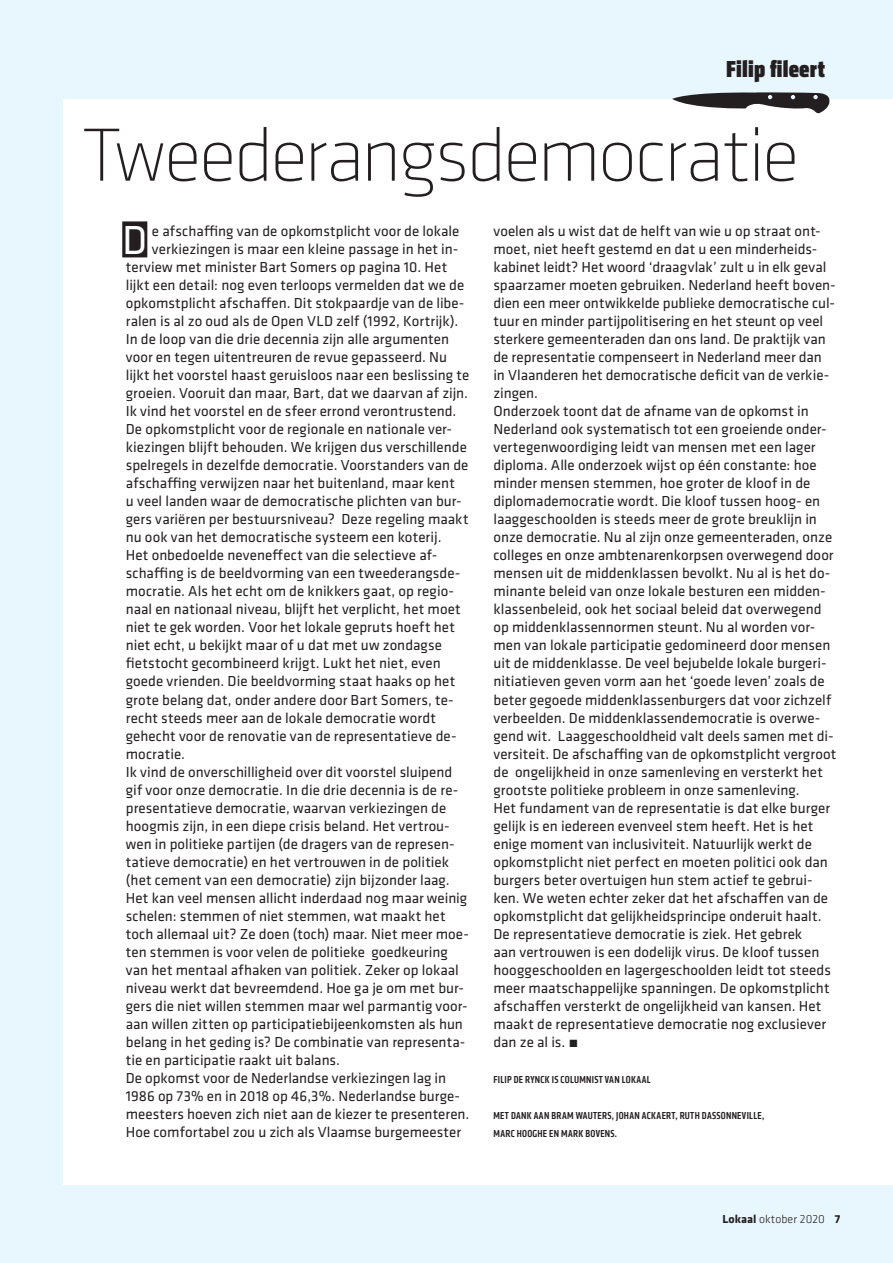
<style>
.page{position:relative;width:893px;height:1263px;background:#e8f6fd}
.page>*{position:absolute;margin:0;border:0;box-sizing:border-box;transform-origin:0 0}
.t1{font:200 78px "Klavika Display";letter-spacing:-.015em;color:#231f20}
._2020_Body_minion_10{font:42px "Klavika";color:#fff}
._2020-Titel_Filip_fi{font:900 condensed 24px "Klavika Display";letter-spacing:.01em;color:#231f20}
._2020_Body_minion_10-2{font:15px/18px "Klavika";color:#231f20}
.t2{font:300 12px "Klavika";letter-spacing:.005em;color:#231f20}
.t3{font:700 12px "Klavika";color:#231f20}
._2020_Auteur_na_alle{font:500 10.5px/18px "Klavika Condensed";letter-spacing:.025em;color:#231f20}
.s1{font-weight:700;font-size:14.85px}
.s2{font-weight:700}
</style>
<div class="page">
<div style="left:64px;top:99px;width:829px;height:1085px;background:#fff"></div>
<svg style="left:672px;top:92px;width:158px;height:21px"></svg>
<div style="left:122px;top:221px;width:25px;height:36px;background:#231f20"></div>
<p class="_2020-Titel_Filip_fi" style="left:726px;top:55px;width:100px">Filip fileert</p>
<p class="t1" style="left:83px;top:111px;width:717px">Tweederangsdemocratie</p>
<p class="_2020_Body_minion_10" style="left:122px;top:213px;width:27px">D</p>
<p class="_2020_Body_minion_10-2" style="left:152px;top:222px;width:309px">e afschaffing van de opkomstplicht voor de lokale</p>
<p class="_2020_Body_minion_10-2" style="left:152px;top:240px;width:308px">verkiezingen is maar een kleine passage in het in-</p>
<p class="_2020_Body_minion_10-2" style="left:126px;top:258px;width:323px">terview met minister Bart Somers op pagina 10. Het</p>
<p class="_2020_Body_minion_10-2" style="left:126px;top:276px;width:340px">lijkt een detail: nog even terloops vermelden dat we de</p>
<p class="_2020_Body_minion_10-2" style="left:126px;top:294px;width:340px">opkomstplicht afschaffen. Dit stokpaardje van de libe-</p>
<p class="_2020_Body_minion_10-2" style="left:126px;top:312px;width:334px">ralen is al zo oud als de Open VLD zelf (1992, Kortrijk).</p>
<p class="_2020_Body_minion_10-2" style="left:126px;top:330px;width:325px">In de loop van die drie decennia zijn alle argumenten</p>
<p class="_2020_Body_minion_10-2" style="left:126px;top:348px;width:323px">voor en tegen uitentreuren de revue gepasseerd. Nu</p>
<p class="_2020_Body_minion_10-2" style="left:126px;top:366px;width:345px">lijkt het voorstel haast geruisloos naar een beslissing te</p>
<p class="_2020_Body_minion_10-2" style="left:126px;top:384px;width:344px">groeien. Vooruit dan maar, Bart, dat we daarvan af zijn.</p>
<p class="_2020_Body_minion_10-2" style="left:126px;top:402px;width:332px">Ik vind het voorstel en de sfeer errond verontrustend.</p>
<p class="_2020_Body_minion_10-2" style="left:126px;top:420px;width:344px">De opkomstplicht voor de regionale en nationale ver&shy;kiezingen blijft behouden. We krijgen dus verschillende spelregels in dezelfde democratie. Voorstanders van de afschaffing verwijzen naar het buitenland, maar kent<br>u veel landen waar de democratische plichten van bur&shy;gers variëren per bestuursniveau? Deze regeling maakt nu ook van het democratische systeem een koterij.</p>
<p class="_2020_Body_minion_10-2" style="left:126px;top:546px;width:336px">Het onbedoelde neveneffect van die selectieve af&shy;schaffing is de beeldvorming van een tweederangsde&shy;mocratie. Als het echt om de knikkers gaat, op regio&shy;naal en nationaal niveau, blijft het verplicht, het moet niet te gek worden. Voor het lokale gepruts hoeft het niet echt, u bekijkt maar of u dat met uw zondagse fietstocht gecombineerd krijgt. Lukt het niet, even goede vrienden. Die beeldvorming staat haaks op het grote belang dat, onder andere door Bart Somers, te&shy;recht steeds meer aan de lokale democratie wordt gehecht voor de renovatie van de representatieve de&shy;mocratie.</p>
<p class="_2020_Body_minion_10-2" style="left:126px;top:762px;width:345px">Ik vind de onverschilligheid over dit voorstel sluipend gif voor onze democratie. In die drie decennia is de re&shy;presentatieve democratie, waarvan verkiezingen de hoogmis zijn, in een diepe crisis beland. Het vertrou&shy;wen in politieke partijen (de dragers van de represen&shy;tatieve democratie) en het vertrouwen in de politiek (het cement van een democratie) zijn bijzonder laag.<br>Het kan veel mensen allicht inderdaad nog maar weinig schelen: stemmen of niet stemmen, wat maakt het toch allemaal uit? Ze doen (toch) maar. Niet meer moe&shy;ten stemmen is voor velen de politieke goedkeuring van het mentaal afhaken van politiek. Zeker op lokaal niveau werkt dat bevreemdend. Hoe ga je om met bur&shy;gers die niet willen stemmen maar wel parmantig voor&shy;aan willen zitten op participatiebijeenkomsten als hun belang in het geding is? De combinatie van representa&shy;tie en participatie raakt uit balans.</p>
<p class="_2020_Body_minion_10-2" style="left:126px;top:1068px;width:345px">De opkomst voor de Nederlandse verkiezingen lag in 1986 op 73% en in 2018 op 46,3%. Nederlandse burge&shy;meesters hoeven zich niet aan de kiezer te presenteren.<br>Hoe comfortabel zou u zich als Vlaamse burgemeester</p>
<p class="_2020_Body_minion_10-2" style="left:493px;top:222px;width:344px">voelen als u wist dat de helft van wie u op straat ont&shy;moet, niet heeft gestemd en dat u een minderheids&shy;kabinet leidt? Het woord ‘draagvlak’ zult u in elk geval spaarzamer moeten gebruiken. Nederland heeft boven&shy;dien een meer ontwikkelde publieke democratische cul&shy;tuur en minder partijpolitisering en het steunt op veel sterkere gemeenteraden dan ons land. De praktijk van de representatie compenseert in Nederland meer dan in Vlaanderen het democratische deficit van de verkie&shy;zingen.</p>
<p class="_2020_Body_minion_10-2" style="left:493px;top:402px;width:345px">Onderzoek toont dat de afname van de opkomst in Nederland ook systematisch tot een groeiende onder&shy;vertegenwoordiging leidt van mensen met een lager diploma. Alle onderzoek wijst op één constante: hoe minder mensen stemmen, hoe groter de kloof in de diplomademocratie wordt. Die kloof tussen hoog- en laaggeschoolden is steeds meer de grote breuklijn in onze democratie. Nu al zijn onze gemeenteraden, onze colleges en onze ambtenarenkorpsen overwegend door mensen uit de middenklassen bevolkt. Nu al is het do&shy;minante beleid van onze lokale besturen een midden&shy;klassenbeleid, ook het sociaal beleid dat overwegend op middenklassennormen steunt. Nu al worden vor&shy;men van lokale participatie gedomineerd door mensen uit de middenklasse. De veel bejubelde lokale burgeri&shy;nitiatieven geven vorm aan het ‘goede leven’ zoals de beter gegoede middenklassenburgers dat voor zichzelf verbeelden. De middenklassendemocratie is overwe&shy;gend wit. Laaggeschooldheid valt deels samen met di&shy;versiteit. De afschaffing van de opkomstplicht vergroot de ongelijkheid in onze samenleving en versterkt het grootste politieke probleem in onze samenleving.</p>
<p class="_2020_Body_minion_10-2" style="left:493px;top:798px;width:339px">Het fundament van de representatie is dat elke burger gelijk is en iedereen evenveel stem heeft. Het is het enige moment van inclusiviteit. Natuurlijk werkt de opkomstplicht niet perfect en moeten politici ook dan burgers beter overtuigen hun stem actief te gebrui&shy;ken. We weten echter zeker dat het afschaffen van de opkomstplicht dat gelijkheidsprincipe onderuit haalt.<br>De representatieve democratie is ziek. Het gebrek<br>aan vertrouwen is een dodelijk virus. De kloof tussen hooggeschoolden en lagergeschoolden leidt tot steeds meer maatschappelijke spanningen. De opkomstplicht afschaffen versterkt de ongelijkheid van kansen. Het maakt de representatieve democratie nog exclusiever dan ze al is. <span class="s1">•</span></p>
<p class="_2020_Auteur_na_alle" style="left:493px;top:1070px;width:159px">FILIP DE RYNCK IS COLUMNIST VAN LOKAAL</p>
<p class="_2020_Auteur_na_alle" style="left:493px;top:1106px;width:272px">MET DANK AAN BRAM WAUTERS, JOHAN ACKAERT, RUTH DASSONNEVILLE,<br>MARC HOOGHE EN MARK BOVENS.</p>
<p class="t2" style="left:722px;top:1212px;width:104px"><span class="s2">Lokaal</span> oktober 2020</p>
<p class="t3" style="left:835px;top:1210px;width:7px">7</p>
</div>
